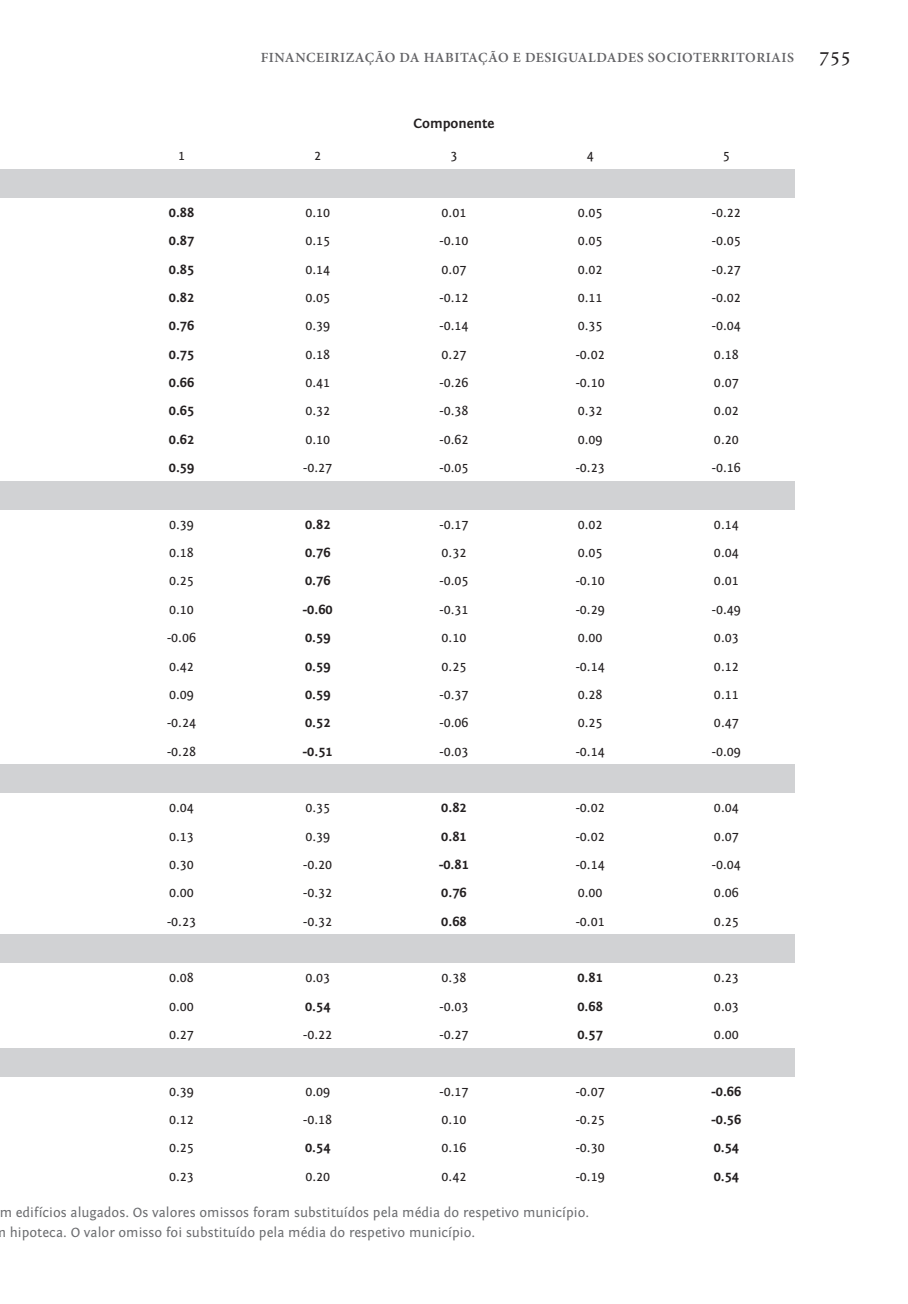
<style>
.page{position:relative;width:908px;height:1304px;background:#fff}
.page>*{position:absolute;margin:0;border:0;box-sizing:border-box;transform-origin:0 0}
.t1{font:14px "Fontin Sans";color:#231f20}
.t2{font:700 14px "Fontin Sans";color:#231f20}
.t3{font:14px/20px "Fontin Sans";color:#6c6d70}
.t4{font:600 14px "Minion Pro";letter-spacing:.04em;color:#636366}
.s1{font-weight:400;font-size:22px;color:#231f20}
</style>
<div class="page">
<div style="left:0;top:169px;width:794px;height:28px;background:#d1d2d4"></div>
<div style="left:0;top:481px;width:794px;height:28px;background:#d1d2d4"></div>
<div style="left:0;top:764px;width:794px;height:29px;background:#d1d2d4"></div>
<div style="left:0;top:935px;width:794px;height:28px;background:#d1d2d4"></div>
<div style="left:0;top:1048px;width:794px;height:28px;background:#d1d2d4"></div>
<p class="t4" style="left:261px;top:48px;width:591px">FINANCEIRIZAÇÃO DA HABITAÇÃO E DESIGUALDADES SOCIOTERRITORIAIS <span class="s1">755</span></p>
<p class="t2" style="left:413px;top:116px;width:82px">Componente</p>
<p class="t1" style="left:178px;top:148px;width:8px">1</p>
<p class="t1" style="left:314px;top:148px;width:8px">2</p>
<p class="t1" style="left:450px;top:148px;width:8px">3</p>
<p class="t1" style="left:586px;top:148px;width:8px">4</p>
<p class="t1" style="left:722px;top:148px;width:8px">5</p>
<p class="t2" style="left:169px;top:205px;width:27px">0.88</p>
<p class="t1" style="left:305px;top:205px;width:26px">0.10</p>
<p class="t1" style="left:441px;top:205px;width:26px">0.01</p>
<p class="t1" style="left:577px;top:205px;width:26px">0.05</p>
<p class="t1" style="left:711px;top:205px;width:31px">-0.22</p>
<p class="t2" style="left:169px;top:233px;width:27px">0.87</p>
<p class="t1" style="left:305px;top:233px;width:26px">0.15</p>
<p class="t1" style="left:439px;top:233px;width:31px">-0.10</p>
<p class="t1" style="left:577px;top:233px;width:26px">0.05</p>
<p class="t1" style="left:711px;top:233px;width:31px">-0.05</p>
<p class="t2" style="left:169px;top:261px;width:27px">0.85</p>
<p class="t1" style="left:305px;top:261px;width:26px">0.14</p>
<p class="t1" style="left:441px;top:261px;width:26px">0.07</p>
<p class="t1" style="left:577px;top:261px;width:26px">0.02</p>
<p class="t1" style="left:711px;top:261px;width:31px">-0.27</p>
<p class="t2" style="left:169px;top:290px;width:27px">0.82</p>
<p class="t1" style="left:305px;top:290px;width:26px">0.05</p>
<p class="t1" style="left:439px;top:290px;width:31px">-0.12</p>
<p class="t1" style="left:577px;top:290px;width:26px">0.11</p>
<p class="t1" style="left:711px;top:290px;width:31px">-0.02</p>
<p class="t2" style="left:169px;top:318px;width:27px">0.76</p>
<p class="t1" style="left:305px;top:318px;width:26px">0.39</p>
<p class="t1" style="left:439px;top:318px;width:31px">-0.14</p>
<p class="t1" style="left:577px;top:318px;width:26px">0.35</p>
<p class="t1" style="left:711px;top:318px;width:31px">-0.04</p>
<p class="t2" style="left:169px;top:346px;width:27px">0.75</p>
<p class="t1" style="left:305px;top:346px;width:26px">0.18</p>
<p class="t1" style="left:441px;top:346px;width:26px">0.27</p>
<p class="t1" style="left:575px;top:346px;width:31px">-0.02</p>
<p class="t1" style="left:713px;top:346px;width:26px">0.18</p>
<p class="t2" style="left:169px;top:375px;width:27px">0.66</p>
<p class="t1" style="left:305px;top:375px;width:26px">0.41</p>
<p class="t1" style="left:439px;top:375px;width:31px">-0.26</p>
<p class="t1" style="left:575px;top:375px;width:31px">-0.10</p>
<p class="t1" style="left:713px;top:375px;width:26px">0.07</p>
<p class="t2" style="left:169px;top:403px;width:27px">0.65</p>
<p class="t1" style="left:305px;top:403px;width:26px">0.32</p>
<p class="t1" style="left:439px;top:403px;width:31px">-0.38</p>
<p class="t1" style="left:577px;top:403px;width:26px">0.32</p>
<p class="t1" style="left:713px;top:403px;width:26px">0.02</p>
<p class="t2" style="left:169px;top:431px;width:27px">0.62</p>
<p class="t1" style="left:305px;top:431px;width:26px">0.10</p>
<p class="t1" style="left:439px;top:431px;width:31px">-0.62</p>
<p class="t1" style="left:577px;top:431px;width:26px">0.09</p>
<p class="t1" style="left:713px;top:431px;width:26px">0.20</p>
<p class="t2" style="left:169px;top:460px;width:27px">0.59</p>
<p class="t1" style="left:303px;top:460px;width:31px">-0.27</p>
<p class="t1" style="left:439px;top:460px;width:31px">-0.05</p>
<p class="t1" style="left:575px;top:460px;width:31px">-0.23</p>
<p class="t1" style="left:711px;top:460px;width:31px">-0.16</p>
<p class="t1" style="left:169px;top:516px;width:26px">0.39</p>
<p class="t2" style="left:305px;top:516px;width:27px">0.82</p>
<p class="t1" style="left:439px;top:516px;width:31px">-0.17</p>
<p class="t1" style="left:577px;top:516px;width:26px">0.02</p>
<p class="t1" style="left:713px;top:516px;width:26px">0.14</p>
<p class="t1" style="left:169px;top:545px;width:26px">0.18</p>
<p class="t2" style="left:305px;top:545px;width:27px">0.76</p>
<p class="t1" style="left:441px;top:545px;width:26px">0.32</p>
<p class="t1" style="left:577px;top:545px;width:26px">0.05</p>
<p class="t1" style="left:713px;top:545px;width:26px">0.04</p>
<p class="t1" style="left:169px;top:573px;width:26px">0.25</p>
<p class="t2" style="left:305px;top:573px;width:27px">0.76</p>
<p class="t1" style="left:439px;top:573px;width:31px">-0.05</p>
<p class="t1" style="left:575px;top:573px;width:31px">-0.10</p>
<p class="t1" style="left:713px;top:573px;width:26px">0.01</p>
<p class="t1" style="left:169px;top:602px;width:26px">0.10</p>
<p class="t2" style="left:303px;top:602px;width:31px">-0.60</p>
<p class="t1" style="left:439px;top:602px;width:31px">-0.31</p>
<p class="t1" style="left:575px;top:602px;width:31px">-0.29</p>
<p class="t1" style="left:711px;top:602px;width:31px">-0.49</p>
<p class="t1" style="left:167px;top:630px;width:31px">-0.06</p>
<p class="t2" style="left:305px;top:630px;width:27px">0.59</p>
<p class="t1" style="left:441px;top:630px;width:26px">0.10</p>
<p class="t1" style="left:577px;top:630px;width:26px">0.00</p>
<p class="t1" style="left:713px;top:630px;width:26px">0.03</p>
<p class="t1" style="left:169px;top:658px;width:26px">0.42</p>
<p class="t2" style="left:305px;top:658px;width:27px">0.59</p>
<p class="t1" style="left:441px;top:658px;width:26px">0.25</p>
<p class="t1" style="left:575px;top:658px;width:31px">-0.14</p>
<p class="t1" style="left:713px;top:658px;width:26px">0.12</p>
<p class="t1" style="left:169px;top:687px;width:26px">0.09</p>
<p class="t2" style="left:305px;top:687px;width:27px">0.59</p>
<p class="t1" style="left:439px;top:687px;width:31px">-0.37</p>
<p class="t1" style="left:577px;top:687px;width:26px">0.28</p>
<p class="t1" style="left:713px;top:687px;width:26px">0.11</p>
<p class="t1" style="left:167px;top:715px;width:31px">-0.24</p>
<p class="t2" style="left:305px;top:715px;width:27px">0.52</p>
<p class="t1" style="left:439px;top:715px;width:31px">-0.06</p>
<p class="t1" style="left:577px;top:715px;width:26px">0.25</p>
<p class="t1" style="left:713px;top:715px;width:26px">0.47</p>
<p class="t1" style="left:167px;top:743px;width:31px">-0.28</p>
<p class="t2" style="left:303px;top:743px;width:31px">-0.51</p>
<p class="t1" style="left:439px;top:743px;width:31px">-0.03</p>
<p class="t1" style="left:575px;top:743px;width:31px">-0.14</p>
<p class="t1" style="left:711px;top:743px;width:31px">-0.09</p>
<p class="t1" style="left:169px;top:800px;width:26px">0.04</p>
<p class="t1" style="left:305px;top:800px;width:26px">0.35</p>
<p class="t2" style="left:441px;top:800px;width:27px">0.82</p>
<p class="t1" style="left:575px;top:800px;width:31px">-0.02</p>
<p class="t1" style="left:713px;top:800px;width:26px">0.04</p>
<p class="t1" style="left:169px;top:828px;width:26px">0.13</p>
<p class="t1" style="left:305px;top:828px;width:26px">0.39</p>
<p class="t2" style="left:441px;top:828px;width:27px">0.81</p>
<p class="t1" style="left:575px;top:828px;width:31px">-0.02</p>
<p class="t1" style="left:713px;top:828px;width:26px">0.07</p>
<p class="t1" style="left:169px;top:857px;width:26px">0.30</p>
<p class="t1" style="left:303px;top:857px;width:31px">-0.20</p>
<p class="t2" style="left:439px;top:857px;width:31px">-0.81</p>
<p class="t1" style="left:575px;top:857px;width:31px">-0.14</p>
<p class="t1" style="left:711px;top:857px;width:31px">-0.04</p>
<p class="t1" style="left:169px;top:885px;width:26px">0.00</p>
<p class="t1" style="left:303px;top:885px;width:31px">-0.32</p>
<p class="t2" style="left:441px;top:885px;width:27px">0.76</p>
<p class="t1" style="left:577px;top:885px;width:26px">0.00</p>
<p class="t1" style="left:713px;top:885px;width:26px">0.06</p>
<p class="t1" style="left:167px;top:913px;width:31px">-0.23</p>
<p class="t1" style="left:303px;top:913px;width:31px">-0.32</p>
<p class="t2" style="left:441px;top:913px;width:27px">0.68</p>
<p class="t1" style="left:575px;top:913px;width:31px">-0.01</p>
<p class="t1" style="left:713px;top:913px;width:26px">0.25</p>
<p class="t1" style="left:169px;top:970px;width:26px">0.08</p>
<p class="t1" style="left:305px;top:970px;width:26px">0.03</p>
<p class="t1" style="left:441px;top:970px;width:26px">0.38</p>
<p class="t2" style="left:577px;top:970px;width:27px">0.81</p>
<p class="t1" style="left:713px;top:970px;width:26px">0.23</p>
<p class="t1" style="left:169px;top:998px;width:26px">0.00</p>
<p class="t2" style="left:305px;top:998px;width:27px">0.54</p>
<p class="t1" style="left:439px;top:998px;width:31px">-0.03</p>
<p class="t2" style="left:577px;top:998px;width:27px">0.68</p>
<p class="t1" style="left:713px;top:998px;width:26px">0.03</p>
<p class="t1" style="left:169px;top:1027px;width:26px">0.27</p>
<p class="t1" style="left:303px;top:1027px;width:31px">-0.22</p>
<p class="t1" style="left:439px;top:1027px;width:31px">-0.27</p>
<p class="t2" style="left:577px;top:1027px;width:27px">0.57</p>
<p class="t1" style="left:713px;top:1027px;width:26px">0.00</p>
<p class="t1" style="left:169px;top:1083px;width:26px">0.39</p>
<p class="t1" style="left:305px;top:1083px;width:26px">0.09</p>
<p class="t1" style="left:439px;top:1083px;width:31px">-0.17</p>
<p class="t1" style="left:575px;top:1083px;width:31px">-0.07</p>
<p class="t2" style="left:711px;top:1083px;width:31px">-0.66</p>
<p class="t1" style="left:169px;top:1112px;width:26px">0.12</p>
<p class="t1" style="left:303px;top:1112px;width:31px">-0.18</p>
<p class="t1" style="left:441px;top:1112px;width:26px">0.10</p>
<p class="t1" style="left:575px;top:1112px;width:31px">-0.25</p>
<p class="t2" style="left:711px;top:1112px;width:31px">-0.56</p>
<p class="t1" style="left:169px;top:1140px;width:26px">0.25</p>
<p class="t2" style="left:305px;top:1140px;width:27px">0.54</p>
<p class="t1" style="left:441px;top:1140px;width:26px">0.16</p>
<p class="t1" style="left:575px;top:1140px;width:31px">-0.30</p>
<p class="t2" style="left:713px;top:1140px;width:27px">0.54</p>
<p class="t1" style="left:169px;top:1168px;width:26px">0.23</p>
<p class="t1" style="left:305px;top:1168px;width:26px">0.20</p>
<p class="t1" style="left:441px;top:1168px;width:26px">0.42</p>
<p class="t1" style="left:575px;top:1168px;width:31px">-0.19</p>
<p class="t2" style="left:713px;top:1168px;width:27px">0.54</p>
<p class="t3" style="left:10px;top:1202px;width:580px;text-indent:-10px">m edifícios alugados. Os valores omissos foram substituídos pela média do respetivo município. hipoteca. O valor omisso foi substituído pela média do respetivo município.</p>
</div>
